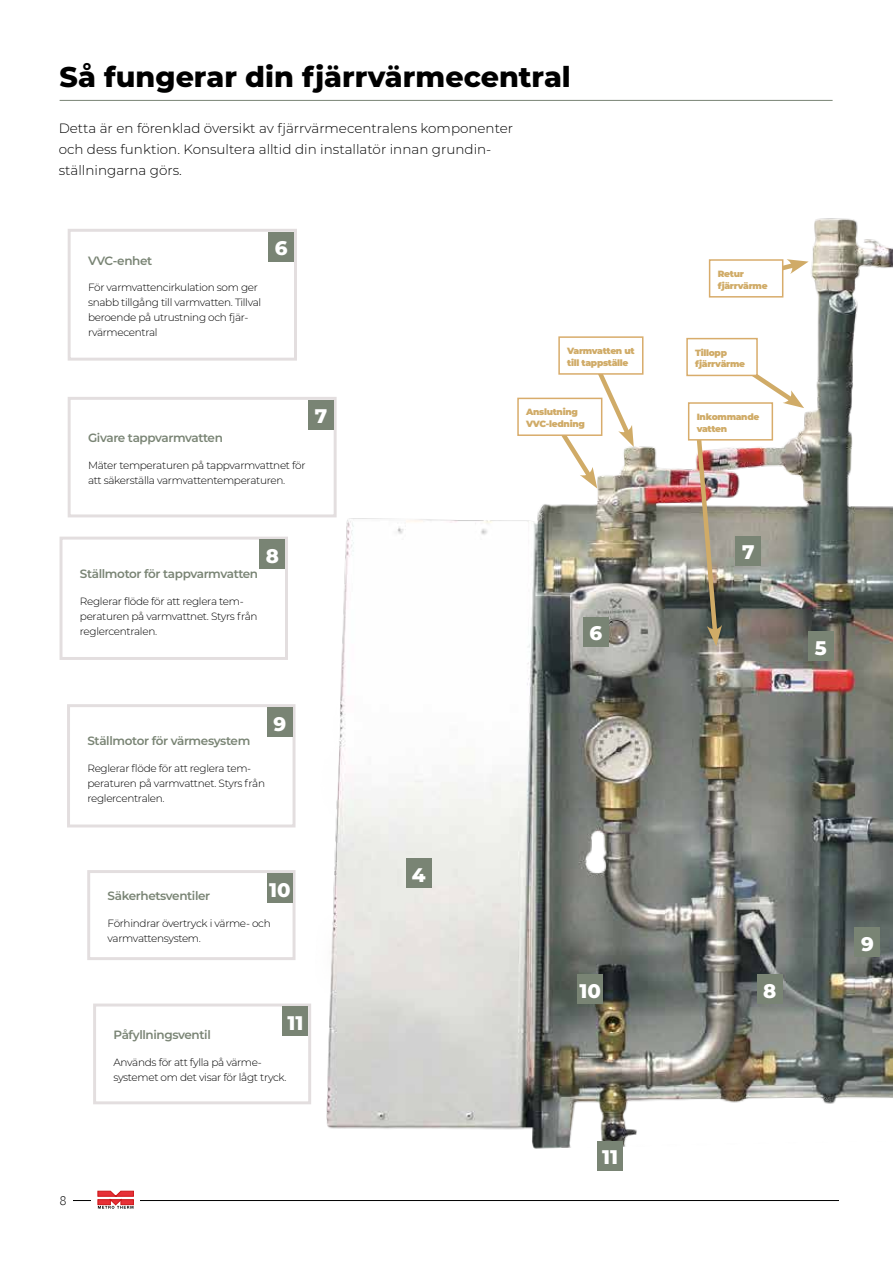
<style>
.page{position:relative;width:893px;height:1263px;background:#fff}
.page>*{position:absolute;margin:0;border:0;box-sizing:border-box;transform-origin:0 0}
.t1{font:800 28.5px "Montserrat";color:#000}
.t2{font:800 19.65px "Montserrat";color:#fff}
.t3{font:300 13.5px/21px "Montserrat";color:#000}
.t4{font:300 13.5px "Myriad Pro";color:#000}
.t5{font:600 12px "Montserrat";letter-spacing:-.03em;color:#798474}
.t6{font:300 10.5px/15px "Montserrat";letter-spacing:-.03em;color:#000}
.t7{font:900 9px/11.7px "Montserrat";letter-spacing:-.03em;color:#d0ab67}
</style>
<div class="page">
<hr style="left:54px;top:1200px;width:785px;height:1px;background:#000">
<div style="left:91px;top:1198px;width:49px;height:11px;background:#fff"></div>
<svg style="left:98px;top:1190px;width:36px;height:19px"></svg>
<div style="left:54px;top:1191px;width:18px;height:18px;background:#fff"></div>
<img style="left:285px;top:99px;width:608px;height:1050px">
<div style="left:69px;top:230px;width:226px;height:129px;background:#fff"></div>
<div style="left:68px;top:229px;width:229px;height:132px;border:3px solid #e3dedf"></div>
<hr style="left:60px;top:100px;width:773px;height:1px;background:#798474">
<div style="left:60px;top:537px;width:228px;height:123px;border:3px solid #e3dedf"></div>
<div style="left:69px;top:706px;width:225px;height:120px;background:#fff"></div>
<div style="left:67px;top:704px;width:228px;height:123px;border:3px solid #e3dedf"></div>
<div style="left:95px;top:1005px;width:215px;height:98px;background:#fff"></div>
<div style="left:93px;top:1003px;width:218px;height:101px;border:3px solid #e3dedf"></div>
<div style="left:89px;top:871px;width:205px;height:88px;background:#fff"></div>
<div style="left:87px;top:870px;width:208px;height:90px;border:3px solid #e3dedf"></div>
<div style="left:69px;top:398px;width:266px;height:118px;background:#fff"></div>
<div style="left:68px;top:397px;width:269px;height:120px;border:3px solid #e3dedf"></div>
<svg style="left:742px;top:365px;width:62px;height:43px"></svg>
<div style="left:687px;top:339px;width:70px;height:36px;background:#fff"></div>
<div style="left:686px;top:338px;width:72px;height:38px;border:2px solid #d8ac6b"></div>
<img style="left:694px;top:441px;width:28px;height:205px">
<div style="left:689px;top:403px;width:83px;height:37px;background:#fff"></div>
<div style="left:688px;top:402px;width:85px;height:39px;border:2px solid #d8ac6b"></div>
<svg style="left:554px;top:363px;width:80px;height:125px"></svg>
<div style="left:559px;top:337px;width:84px;height:37px;background:#fff"></div>
<div style="left:558px;top:336px;width:85px;height:39px;border:2px solid #d8ac6b"></div>
<div style="left:518px;top:398px;width:84px;height:37px;background:#fff"></div>
<div style="left:517px;top:398px;width:85px;height:38px;border:2px solid #d8ac6b"></div>
<div style="left:808px;top:631px;width:25px;height:30px;background:#798474"></div>
<div style="left:406px;top:858px;width:26px;height:30px;background:#798474"></div>
<div style="left:269px;top:232px;width:25px;height:29px;background:#798474"></div>
<div style="left:260px;top:540px;width:25px;height:29px;background:#798474"></div>
<div style="left:267px;top:707px;width:26px;height:30px;background:#798474"></div>
<div style="left:578px;top:974px;width:25px;height:29px;background:#798474"></div>
<div style="left:267px;top:873px;width:26px;height:29px;background:#798474"></div>
<div style="left:283px;top:1006px;width:25px;height:30px;background:#798474"></div>
<div style="left:597px;top:1141px;width:26px;height:29px;background:#798474"></div>
<div style="left:736px;top:536px;width:25px;height:29px;background:#798474"></div>
<div style="left:308px;top:400px;width:26px;height:29px;background:#798474"></div>
<div style="left:583px;top:617px;width:26px;height:29px;background:#798474"></div>
<div style="left:757px;top:974px;width:25px;height:29px;background:#798474"></div>
<svg style="left:783px;top:259px;width:26px;height:16px"></svg>
<div style="left:710px;top:260px;width:73px;height:37px;background:#fff"></div>
<div style="left:709px;top:259px;width:74px;height:39px;border:2px solid #d8ac6b"></div>
<div style="left:855px;top:927px;width:25px;height:30px;background:#798474"></div>
<h1 class="t1" style="left:60px;top:56px;width:513px">Så fungerar din fjärrvärmecentral</h1>
<p class="t3" style="left:59px;top:117px;width:456px">Detta är en förenklad översikt av fjärrvärmecentralens komponenter och dess funktion. Konsultera alltid din installatör innan grundin&shy;ställningarna görs.</p>
<p class="t5" style="left:88px;top:252px;width:66px">VVC-enhet</p>
<p class="t6" style="left:88px;top:280px;width:175px">För varmvattencirkulation som ger snabb tillgång till varmvatten. Tillval beroende på utrustning och fjär&shy;rvärmecentral</p>
<h2 class="t2" style="left:275px;top:234px;width:14px">6</h2>
<p class="t5" style="left:88px;top:429px;width:136px">Givare tappvarmvatten</p>
<p class="t6" style="left:88px;top:457px;width:219px">Mäter temperaturen på tappvarmvattnet för att säkerställa varmvattentemperaturen.</p>
<h2 class="t2" style="left:315px;top:402px;width:14px">7</h2>
<p class="t5" style="left:80px;top:565px;width:180px">Ställmotor för tappvarmvatten</p>
<p class="t6" style="left:80px;top:593px;width:179px">Reglerar flöde för att reglera tem&shy;peraturen på varmvattnet. Styrs från reglercentralen.</p>
<h2 class="t2" style="left:266px;top:542px;width:15px">8</h2>
<p class="t5" style="left:87px;top:733px;width:164px">Ställmotor för värmesystem</p>
<p class="t6" style="left:87px;top:760px;width:179px">Reglerar flöde för att reglera tem&shy;peraturen på varmvattnet. Styrs från reglercentralen.</p>
<h2 class="t2" style="left:273px;top:709px;width:14px">9</h2>
<h2 class="t2" style="left:269px;top:875px;width:23px">10</h2>
<p class="t5" style="left:108px;top:887px;width:104px">Säkerhetsventiler</p>
<p class="t6" style="left:108px;top:915px;width:165px">Förhindrar övertryck i värme- och varmvattensystem.</p>
<h2 class="t2" style="left:287px;top:1009px;width:17px">11</h2>
<p class="t5" style="left:113px;top:1026px;width:99px">Påfyllningsventil</p>
<p class="t6" style="left:113px;top:1054px;width:175px">Används för att fylla på värme&shy;systemet om det visar för lågt tryck.</p>
<p class="t4" style="left:60px;top:1192px;width:8px">8</p>
<h2 class="t2" style="left:412px;top:860px;width:15px">4</h2>
<p class="t7" style="left:567px;top:345px;width:69px">Varmvatten ut till tappställe</p>
<p class="t7" style="left:526px;top:406px;width:60px">Anslutning<br>VVC-ledning</p>
<h2 class="t2" style="left:590px;top:619px;width:14px">6</h2>
<h2 class="t2" style="left:580px;top:976px;width:23px">10</h2>
<h2 class="t2" style="left:602px;top:1143px;width:17px">11</h2>
<p class="t7" style="left:718px;top:267px;width:51px">Retur fjärrvärme</p>
<p class="t7" style="left:695px;top:346px;width:51px">Tillopp fjärrvärme</p>
<p class="t7" style="left:697px;top:410px;width:64px">Inkommande vatten</p>
<h2 class="t2" style="left:742px;top:538px;width:14px">7</h2>
<h2 class="t2" style="left:815px;top:634px;width:13px">5</h2>
<h2 class="t2" style="left:763px;top:976px;width:15px">8</h2>
<h2 class="t2" style="left:861px;top:930px;width:14px">9</h2>
</div>
